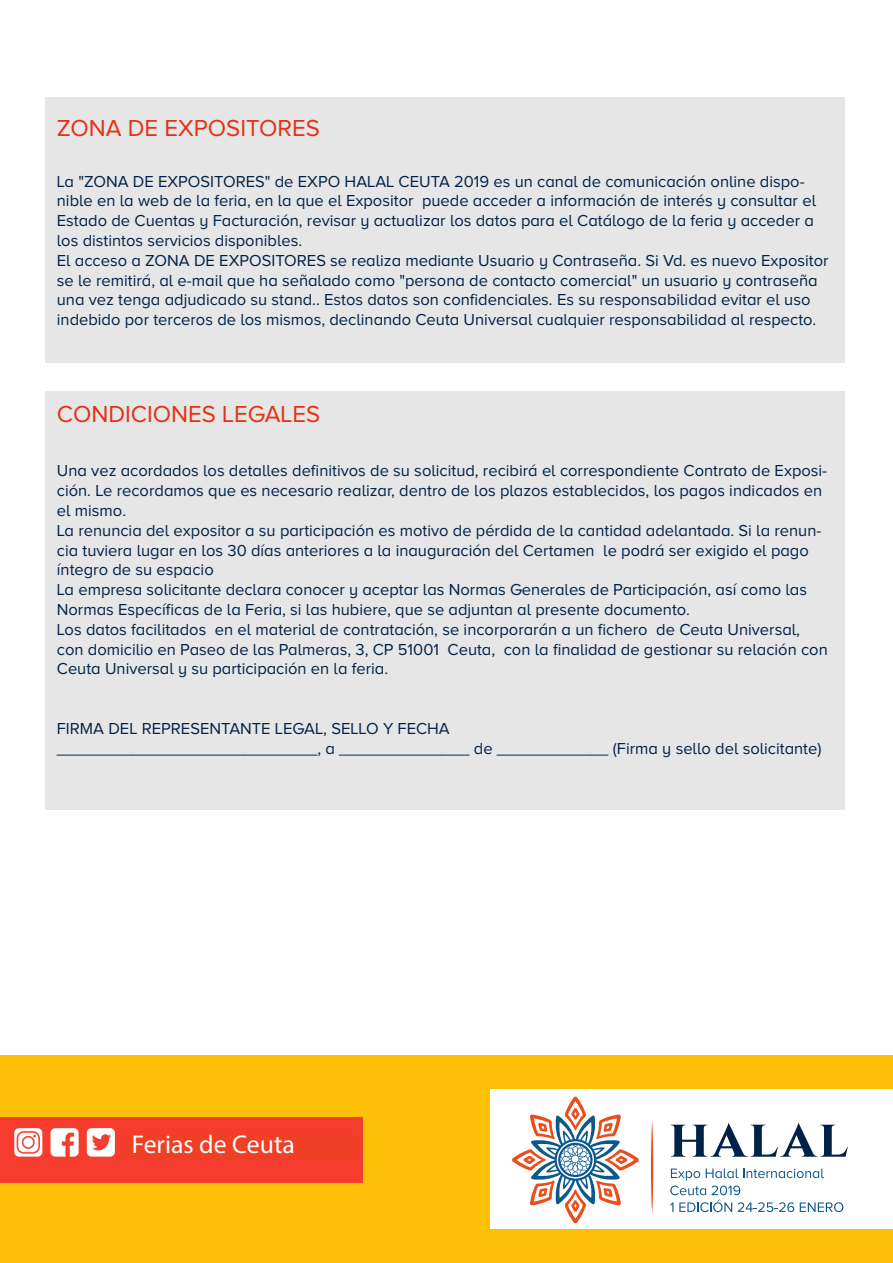
<style>
.page{position:relative;width:893px;height:1263px;background:#fff}
.page>*{position:absolute;margin:0;border:0;box-sizing:border-box;transform-origin:0 0}
.t1{font:25.8px "Myriad Pro";color:#fff}
.t2{font:24px "Proxima Nova A";color:#e53012}
.t3{font:16.5px/19.8px "Proxima Nova A";color:#012246}
</style>
<div class="page">
<div style="left:0;top:1055px;width:893px;height:208px;background:#fcc106"></div>
<div style="left:45px;top:97px;width:799px;height:266px;background:#e6e6e6"></div>
<div style="left:45px;top:392px;width:799px;height:418px;background:#e6e6e6"></div>
<div style="left:491px;top:1089px;width:402px;height:140px;background:#fff"></div>
<img style="left:0;top:1117px;width:362px;height:65px">
<svg style="left:671px;top:1123px;width:177px;height:34px"></svg>
<svg style="left:670px;top:1168px;width:173px;height:44px"></svg>
<hr style="left:651px;top:1120px;width:2px;height:94px;background:#e94e1b;border-radius:50%">
<svg style="left:512px;top:1096px;width:127px;height:127px"></svg>
<div style="left:126px;top:1134px;width:231px;height:25px;background:#ef3f24"></div>
<h2 class="t2" style="left:57px;top:115px;width:264px">ZONA DE EXPOSITORES</h2>
<p class="t3" style="left:57px;top:171px;width:773px">La "ZONA DE EXPOSITORES" de EXPO HALAL CEUTA 2019 es un canal de comunicación online dispo&shy;nible en la web de la feria, en la que el Expositor puede acceder a información de interés y consultar el Estado de Cuentas y Facturación, revisar y actualizar los datos para el Catálogo de la feria y acceder a los distintos servicios disponibles.<br>El acceso a ZONA DE EXPOSITORES se realiza mediante Usuario y Contraseña. Si Vd. es nuevo Expositor se le remitirá, al e-mail que ha señalado como "persona de contacto comercial" un usuario y contraseña una vez tenga adjudicado su stand.. Estos datos son confidenciales. Es su responsabilidad evitar el uso indebido por terceros de los mismos, declinando Ceuta Universal cualquier responsabilidad al respecto.</p>
<h2 class="t2" style="left:57px;top:401px;width:265px">CONDICIONES LEGALES</h2>
<p class="t3" style="left:57px;top:461px;width:772px">Una vez acordados los detalles definitivos de su solicitud, recibirá el correspondiente Contrato de Exposi&shy;ción. Le recordamos que es necesario realizar, dentro de los plazos establecidos, los pagos indicados en el mismo.<br>La renuncia del expositor a su participación es motivo de pérdida de la cantidad adelantada. Si la renun&shy;cia tuviera lugar en los 30 días anteriores a la inauguración del Certamen le podrá ser exigido el pago íntegro de su espacio<br>La empresa solicitante declara conocer y aceptar las Normas Generales de Participación, así como las Normas Específicas de la Feria, si las hubiere, que se adjuntan al presente documento.<br>Los datos facilitados en el material de contratación, se incorporarán a un fichero de Ceuta Universal, con domicilio en Paseo de las Palmeras, 3, CP 51001 Ceuta, con la finalidad de gestionar su relación con Ceuta Universal y su participación en la feria.</p>
<p class="t3" style="left:57px;top:718px;width:766px">FIRMA DEL REPRESENTANTE LEGAL, SELLO Y FECHA<br>____________________________, a ______________ de ____________ (Firma y sello del solicitante)</p>
<h1 class="t1" style="left:132px;top:1128px;width:165px">Ferias de Ceuta</h1>
</div>
